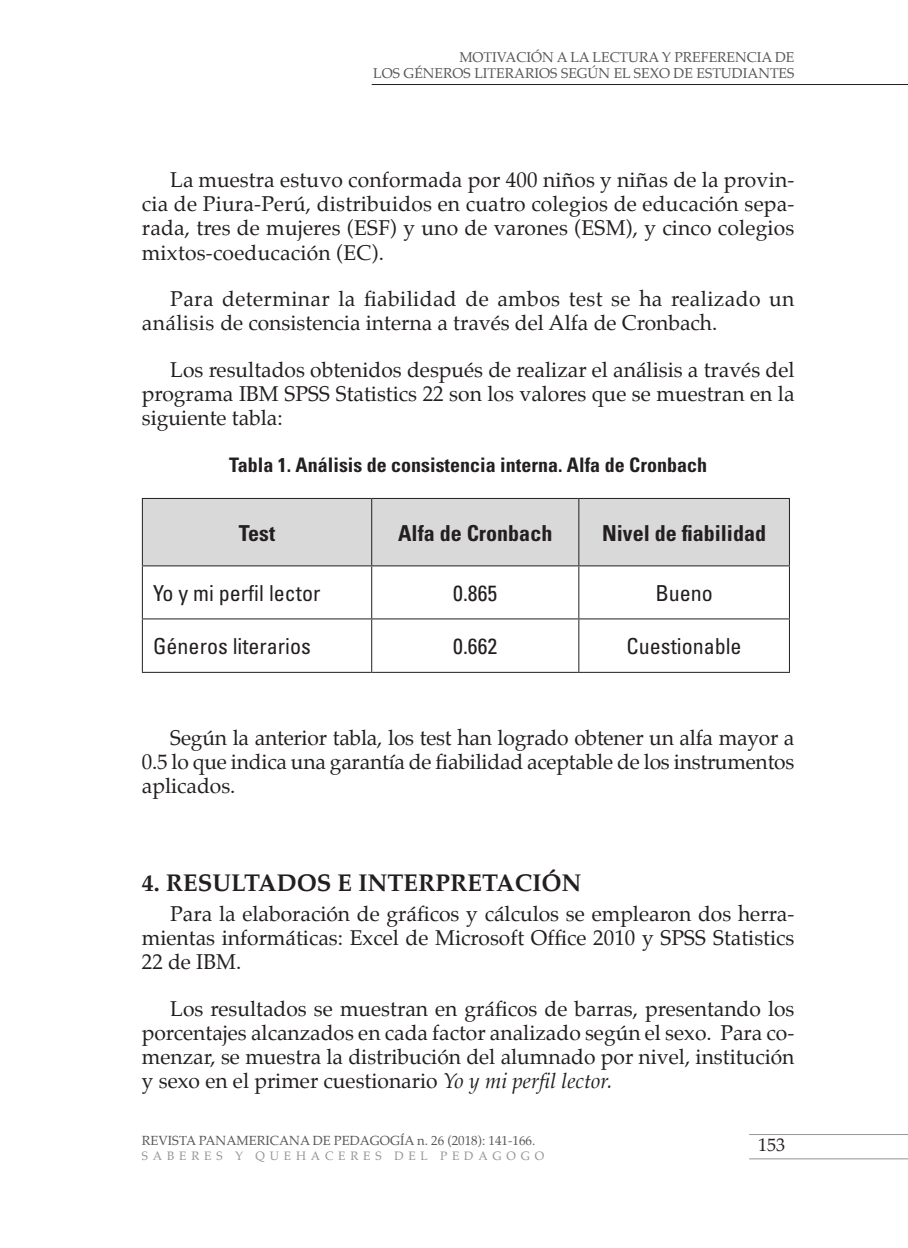
<style>
.page{position:relative;width:908px;height:1248px;background:#fff}
.page>*{position:absolute;margin:0;border:0;box-sizing:border-box;transform-origin:0 0}
.Cabecitas{font:700 24px "Palatino";color:#231f20}
.t1{font:condensed 22px "Univers";color:#231f20}
.t2{font:700 condensed 22px "Univers";color:#231f20}
.List_Paragraph{font:21px/24px "Palatino";color:#231f20;text-align:justify}
.List_Paragraph-2{font:21px/24px "Palatino";letter-spacing:.02em;color:#231f20}
.t3{font:700 condensed 20px "Univers";color:#231f20}
.t4{font:18px "Palatino";color:#231f20}
.TITULOS{font:14px "Palatino";color:#57585a}
.t5{font:13px "Palatino";color:#57585a}
.t6{font:12px "Palatino";letter-spacing:.4em;color:#939598}
.s1{font-style:italic}
</style>
<div class="page">
<hr style="left:748px;top:1133px;width:159px;height:1px;background:#939598">
<hr style="left:748px;top:1158px;width:159px;height:1px;background:#939598">
<div style="left:143px;top:499px;width:645px;height:66px;background:#d9d9d9"></div>
<hr style="left:142px;top:498px;width:229px;height:1px;background:#231f20">
<hr style="left:371px;top:498px;width:207px;height:1px;background:#231f20">
<hr style="left:578px;top:498px;width:211px;height:1px;background:#231f20">
<hr style="left:142px;top:565px;width:229px;height:1px;background:#231f20">
<hr style="left:371px;top:565px;width:207px;height:1px;background:#231f20">
<hr style="left:578px;top:565px;width:211px;height:1px;background:#231f20">
<hr style="left:142px;top:618px;width:229px;height:1px;background:#231f20">
<hr style="left:371px;top:618px;width:207px;height:1px;background:#231f20">
<hr style="left:578px;top:618px;width:211px;height:1px;background:#231f20">
<hr style="left:142px;top:671px;width:229px;height:1px;background:#231f20">
<hr style="left:371px;top:671px;width:207px;height:1px;background:#231f20">
<hr style="left:578px;top:671px;width:211px;height:1px;background:#231f20">
<hr style="left:142px;top:499px;width:1px;height:66px;background:#231f20">
<hr style="left:142px;top:566px;width:1px;height:52px;background:#231f20">
<hr style="left:142px;top:619px;width:1px;height:52px;background:#231f20">
<hr style="left:371px;top:499px;width:1px;height:66px;background:#231f20">
<hr style="left:578px;top:499px;width:1px;height:66px;background:#231f20">
<hr style="left:788px;top:499px;width:1px;height:66px;background:#231f20">
<hr style="left:371px;top:566px;width:1px;height:52px;background:#231f20">
<hr style="left:578px;top:566px;width:1px;height:52px;background:#231f20">
<hr style="left:788px;top:566px;width:1px;height:52px;background:#231f20">
<hr style="left:371px;top:619px;width:1px;height:52px;background:#231f20">
<hr style="left:578px;top:619px;width:1px;height:52px;background:#231f20">
<hr style="left:788px;top:619px;width:1px;height:52px;background:#231f20">
<hr style="left:371px;top:84px;width:536px;height:1px;background:#231f20">
<p class="TITULOS" style="left:459px;top:48px;width:336px">MOTIVACIÓN A LA LECTURA Y PREFERENCIA DE</p>
<p class="TITULOS" style="left:373px;top:64px;width:422px">LOS GÉNEROS LITERARIOS SEGÚN EL SEXO DE ESTUDIANTES</p>
<p class="List_Paragraph" style="left:142px;top:170px;width:654px;text-indent:28px">La muestra estuvo conformada por 400 niños y niñas de la provin&shy;cia de Piura-Perú, distribuidos en cuatro colegios de educación sepa&shy;rada, tres de mujeres (ESF) y uno de varones (ESM), y cinco colegios mixtos-coeducación (EC).</p>
<p class="List_Paragraph-2" style="left:142px;top:289px;width:653px;text-indent:28px">Para determinar la fiabilidad de ambos test se ha realizado un análisis de consistencia interna a través del Alfa de Cronbach.</p>
<p class="List_Paragraph" style="left:142px;top:359px;width:654px;text-indent:28px">Los resultados obtenidos después de realizar el análisis a través del programa IBM SPSS Statistics 22 son los valores que se muestran en la siguiente tabla:</p>
<p class="t3" style="left:229px;top:452px;width:479px">Tabla 1. Análisis de consistencia interna. Alfa de Cronbach</p>
<p class="t2" style="left:239px;top:519px;width:38px">Test</p>
<p class="t2" style="left:398px;top:519px;width:155px">Alfa de Cronbach</p>
<p class="t2" style="left:602px;top:519px;width:165px">Nivel de fiabilidad</p>
<p class="t1" style="left:153px;top:579px;width:169px">Yo y mi perfil lector</p>
<p class="t1" style="left:453px;top:579px;width:45px">0.865</p>
<p class="t1" style="left:655px;top:579px;width:59px">Bueno</p>
<p class="t1" style="left:153px;top:632px;width:159px">Géneros literarios</p>
<p class="t1" style="left:453px;top:632px;width:45px">0.662</p>
<p class="t1" style="left:626px;top:632px;width:116px">Cuestionable</p>
<p class="List_Paragraph" style="left:142px;top:727px;width:653px;text-indent:28px">Según la anterior tabla, los test han logrado obtener un alfa mayor a 0.5 lo que indica una garantía de fiabilidad aceptable de los instrumentos aplicados.</p>
<p class="Cabecitas" style="left:142px;top:868px;width:441px">4. RESULTADOS E INTERPRETACIÓN</p>
<p class="List_Paragraph" style="left:142px;top:903px;width:653px;text-indent:28px">Para la elaboración de gráficos y cálculos se emplearon dos herra&shy;mientas informáticas: Excel de Microsoft Office 2010 y SPSS Statistics 22 de IBM.</p>
<p class="List_Paragraph" style="left:142px;top:998px;width:653px;text-indent:28px">Los resultados se muestran en gráficos de barras, presentando los porcentajes alcanzados en cada factor analizado según el sexo. Para co&shy;menzar, se muestra la distribución del alumnado por nivel, institución y sexo en el primer cuestionario <span class="s1">Yo y mi perfil lector.</span></p>
<p class="t5" style="left:142px;top:1132px;width:395px">REVISTA PANAMERICANA DE PEDAGOGÍA n. 26 (2018): 141-166.</p>
<p class="t6" style="left:142px;top:1147px;width:403px">SABERES Y QUEHACERES DEL PEDAGOGO</p>
<p class="t4" style="left:758px;top:1133px;width:28px">153</p>
</div>
